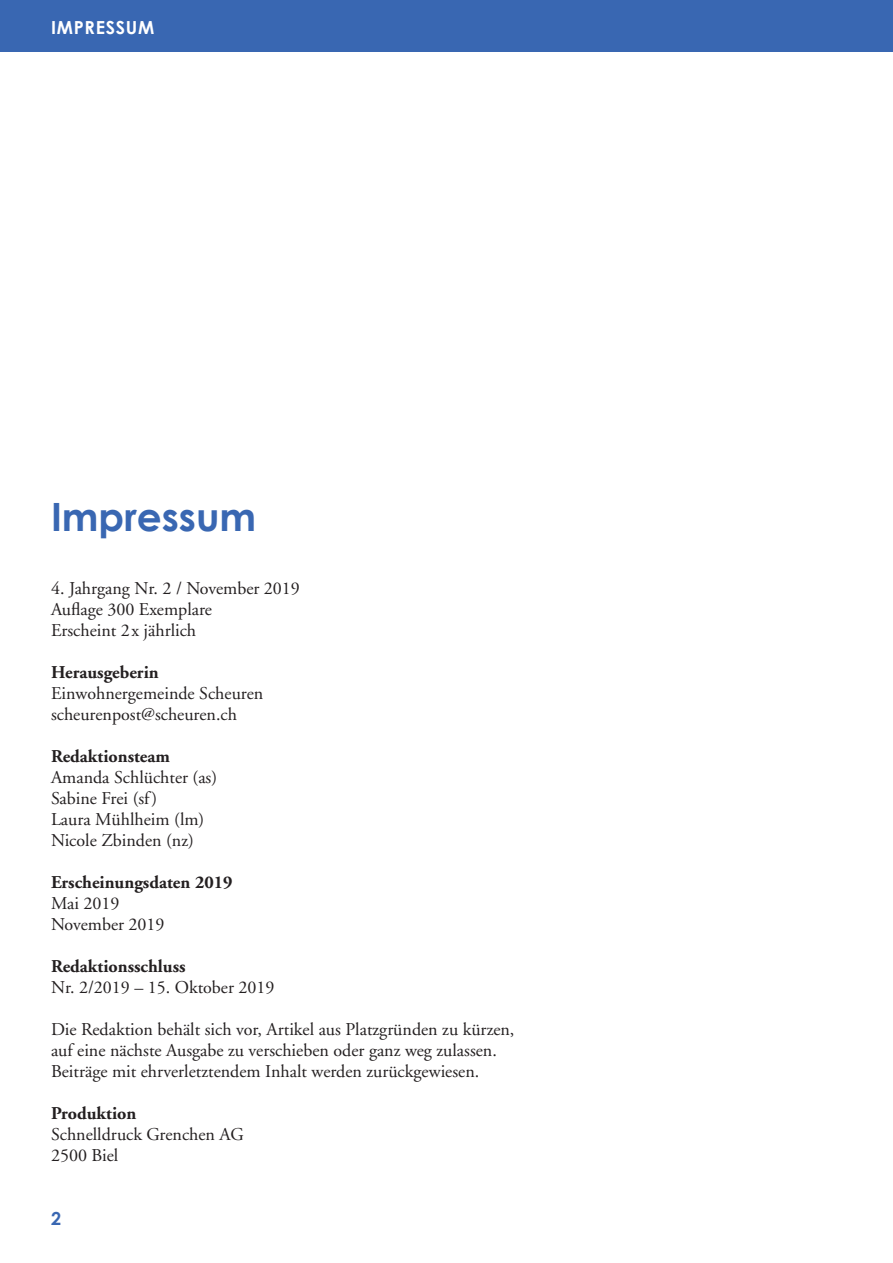
<style>
.page{position:relative;width:893px;height:1263px;background:#fff}
.page>*{position:absolute;margin:0;border:0;box-sizing:border-box;transform-origin:0 0}
.t1{font:700 39px "Century Gothic";color:#3967b2}
.t2{font:18px/21px "Adobe Garamond";color:#231f20}
.t3{font:700 18px "Adobe Garamond";color:#231f20}
.t4{font:700 18px "Century Gothic";letter-spacing:.04em;color:#fff}
.t5{font:700 18px "Century Gothic";color:#3967b2}
</style>
<div class="page">
<div style="left:0;top:0;width:893px;height:51px;background:#3967b2"></div>
<p class="t4" style="left:51px;top:16px;width:105px">IMPRESSUM</p>
<h1 class="t1" style="left:51px;top:492px;width:207px">Impressum</h1>
<p class="t2" style="left:51px;top:578px;width:250px">4. Jahrgang Nr. 2 / November 2019<br>Auflage 300 Exemplare<br>Erscheint 2x jährlich</p>
<p class="t3" style="left:51px;top:662px;width:109px">Herausgeberin</p>
<p class="t2" style="left:51px;top:683px;width:214px">Einwohnergemeinde Scheuren scheurenpost@scheuren.ch</p>
<p class="t3" style="left:51px;top:746px;width:120px">Redaktionsteam</p>
<p class="t2" style="left:51px;top:767px;width:168px">Amanda Schlüchter (as)<br>Sabine Frei (sf)<br>Laura Mühlheim (lm)<br>Nicole Zbinden (nz)</p>
<p class="t3" style="left:51px;top:872px;width:183px">Erscheinungsdaten 2019</p>
<p class="t2" style="left:51px;top:893px;width:115px">Mai 2019<br>November 2019</p>
<p class="t3" style="left:51px;top:956px;width:136px">Redaktionsschluss</p>
<p class="t2" style="left:51px;top:977px;width:225px">Nr. 2/2019 – 15. Oktober 2019</p>
<p class="t2" style="left:51px;top:1019px;width:465px">Die Redaktion behält sich vor, Artikel aus Platzgründen zu kürzen, auf eine nächste Ausgabe zu verschieben oder ganz weg zulassen.<br>Beiträge mit ehrverletztendem Inhalt werden zurückgewiesen.</p>
<p class="t3" style="left:51px;top:1103px;width:87px">Produktion</p>
<p class="t2" style="left:51px;top:1124px;width:194px">Schnelldruck Grenchen AG<br>2500 Biel</p>
<p class="t5" style="left:51px;top:1207px;width:12px">2</p>
</div>
